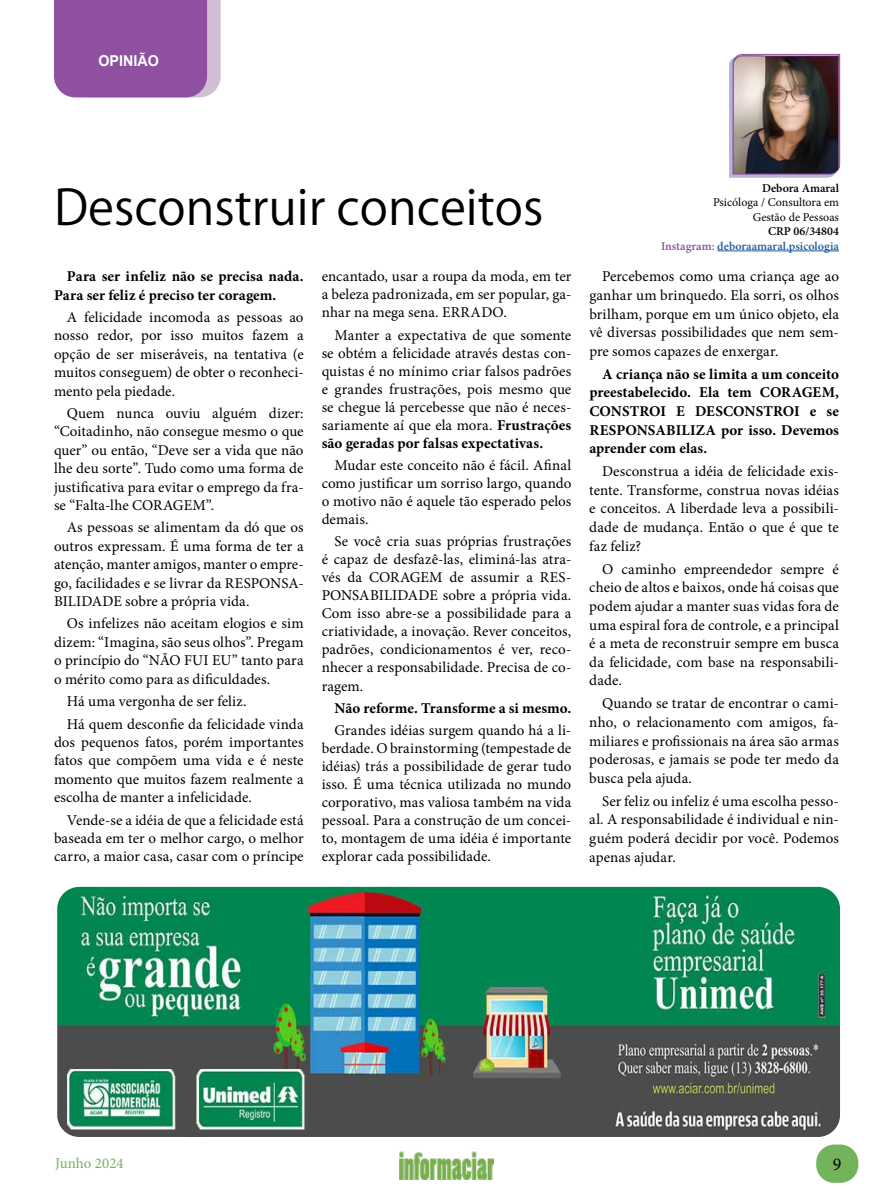
<style>
.page{position:relative;width:893px;height:1191px;background:#fff}
.page>*{position:absolute;margin:0;border:0;box-sizing:border-box;transform-origin:0 0}
.t1{font:48px "Koz Go Pr 6 N";color:#000}
.t2{font:18px "Minion Pro";color:#000}
.t3{font:15px/18px "Minion Pro";letter-spacing:.005em;color:#000;text-align:justify}
.t4{font:700 15px/18.6px "Minion Pro";letter-spacing:.005em;color:#000}
.t5{font:15px "Minion Pro";color:#72b35b}
.t6{font:700 15px "Arial";color:#fff;scale:.95 1}
.t7{font:600 12px/14.4px "Minion Pro";color:#205d9e;text-align:right}
.t8{font:12px/14.4px "Minion Pro";color:#000;text-align:right}
.t9{font:600 12px "Minion Pro";color:#000}
.s1{color:#000}
.s2{color:#8d50a0}
.s3{font-weight:700}
</style>
<div class="page">
<div style="left:816px;top:1144px;width:42px;height:38px;background:#72b35b;border-radius:18px"></div>
<img style="left:399px;top:1151px;width:95px;height:28px">
<hr style="left:717px;top:251px;width:122px;height:1px;background:#205d9e">
<div style="left:729px;top:56px;width:108px;height:121px;background:#b3b5da"></div>
<img style="left:732px;top:54px;width:108px;height:121px">
<svg style="left:54px;top:0;width:167px;height:97px;background:#945ba4"></svg>
<img style="left:57px;top:887px;width:783px;height:250px">
<p class="t6" style="left:99px;top:51px;width:65px">OPINIÃO</p>
<h1 class="t1" style="left:54px;top:181px;width:491px">Desconstruir conceitos</h1>
<p class="t9" style="left:762px;top:180px;width:78px">Debora Amaral</p>
<p class="t8" style="left:713px;top:195px;width:127px">Psicóloga / Consultora em<br>Gestão de Pessoas</p>
<p class="t7" style="left:661px;top:224px;width:179px"><span class="s1">CRP 06/34804<br></span><span class="s2">Instagram:</span> deboraamaral.psicologia</p>
<p class="t4" style="left:54px;top:267px;width:251px;text-indent:13px">Para ser infeliz não se precisa nada.<br>Para ser feliz é preciso ter coragem.</p>
<p class="t3" style="left:54px;top:308px;width:251px;text-indent:13px">A felicidade incomoda as pessoas ao nosso redor, por isso muitos fazem a opção de ser miseráveis, na tentativa (e muitos conseguem) de obter o reconheci&shy;mento pela piedade.</p>
<p class="t3" style="left:54px;top:404px;width:251px;text-indent:13px">Quem nunca ouviu alguém dizer: “Coitadinho, não consegue mesmo o que quer” ou então, “Deve ser a vida que não lhe deu sorte”. Tudo como uma forma de justificativa para evitar o emprego da fra&shy;se “Falta-lhe CORAGEM”.</p>
<p class="t3" style="left:54px;top:518px;width:251px;text-indent:13px">As pessoas se alimentam da dó que os outros expressam. É uma forma de ter a atenção, manter amigos, manter o empre&shy;go, facilidades e se livrar da RESPONSA-BILIDADE sobre a própria vida.</p>
<p class="t3" style="left:54px;top:614px;width:251px;text-indent:13px">Os infelizes não aceitam elogios e sim dizem: “Imagina, são seus olhos”. Pregam o princípio do “NÃO FUI EU” tanto para o mérito como para as dificuldades.</p>
<p class="t3" style="left:67px;top:690px;width:238px;line-height:22.6px">Há uma vergonha de ser feliz.<br>Há quem desconfie da felicidade vinda</p>
<p class="t3" style="left:54px;top:733px;width:251px">dos pequenos fatos, porém importantes fatos que compõem uma vida e é neste momento que muitos fazem realmente a escolha de manter a infelicidade.</p>
<p class="t3" style="left:54px;top:811px;width:251px;text-indent:13px">Vende-se a idéia de que a felicidade está baseada em ter o melhor cargo, o melhor carro, a maior casa, casar com o príncipe</p>
<p class="t3" style="left:322px;top:267px;width:251px">encantado, usar a roupa da moda, em ter a beleza padronizada, em ser popular, ga&shy;nhar na mega sena. ERRADO.</p>
<p class="t3" style="left:322px;top:326px;width:251px;text-indent:13px">Manter a expectativa de que somente se obtém a felicidade através destas con&shy;quistas é no mínimo criar falsos padrões e grandes frustrações, pois mesmo que se chegue lá percebesse que não é neces&shy;sariamente aí que ela mora. <span class="s3">Frustrações são geradas por falsas expectativas.</span></p>
<p class="t3" style="left:322px;top:456px;width:251px;text-indent:13px">Mudar este conceito não é fácil. Afinal como justificar um sorriso largo, quando o motivo não é aquele tão esperado pelos demais.</p>
<p class="t3" style="left:322px;top:532px;width:251px;text-indent:13px">Se você cria suas próprias frustrações é capaz de desfazê-las, eliminá-las atra&shy;vés da CORAGEM de assumir a RES-PONSABILIDADE sobre a própria vida.<br>Com isso abre-se a possibilidade para a criatividade, a inovação. Rever conceitos, padrões, condicionamentos é ver, reco&shy;nhecer a responsabilidade. Precisa de co&shy;ragem.</p>
<p class="t4" style="left:334px;top:698px;width:238px">Não reforme. Transforme a si mesmo.</p>
<p class="t3" style="left:322px;top:721px;width:251px;text-indent:13px">Grandes idéias surgem quando há a li&shy;berdade. O brainstorming (tempestade de idéias) trás a possibilidade de gerar tudo isso. É uma técnica utilizada no mundo corporativo, mas valiosa também na vida pessoal. Para a construção de um concei&shy;to, montagem de uma idéia é importante explorar cada possibilidade.</p>
<p class="t3" style="left:589px;top:267px;width:251px;line-height:18.6px;text-indent:13px">Percebemos como uma criança age ao ganhar um brinquedo. Ela sorri, os olhos brilham, porque em um único objeto, ela vê diversas possibilidades que nem sem&shy;pre somos capazes de enxergar.</p>
<p class="t4" style="left:589px;top:364px;width:251px;text-align:justify;text-indent:13px">A criança não se limita a um conceito preestabelecido. Ela tem CORAGEM, CONSTROI E DESCONSTROI e se RESPONSABILIZA por isso. Devemos aprender com elas.</p>
<p class="t3" style="left:589px;top:462px;width:251px;line-height:18.6px;text-indent:13px">Desconstrua a idéia de felicidade exis&shy;tente. Transforme, construa novas idéias e conceitos. A liberdade leva a possibili&shy;dade de mudança. Então o que é que te faz feliz?</p>
<p class="t3" style="left:589px;top:559px;width:251px;line-height:18.6px;text-indent:13px">O caminho empreendedor sempre é cheio de altos e baixos, onde há coisas que podem ajudar a manter suas vidas fora de uma espiral fora de controle, e a principal é a meta de reconstruir sempre em busca da felicidade, com base na responsabili&shy;dade.</p>
<p class="t3" style="left:589px;top:694px;width:251px;line-height:18.6px;text-indent:13px">Quando se tratar de encontrar o cami&shy;nho, o relacionamento com amigos, fa&shy;miliares e profissionais na área são armas poderosas, e jamais se pode ter medo da busca pela ajuda.</p>
<p class="t3" style="left:589px;top:791px;width:251px;line-height:18.6px;text-indent:13px">Ser feliz ou infeliz é uma escolha pesso&shy;al. A responsabilidade é individual e nin&shy;guém poderá decidir por você. Podemos apenas ajudar.</p>
<p class="t5" style="left:55px;top:1152px;width:70px">Junho 2024</p>
<p class="t2" style="left:833px;top:1152px;width:10px">9</p>
</div>
